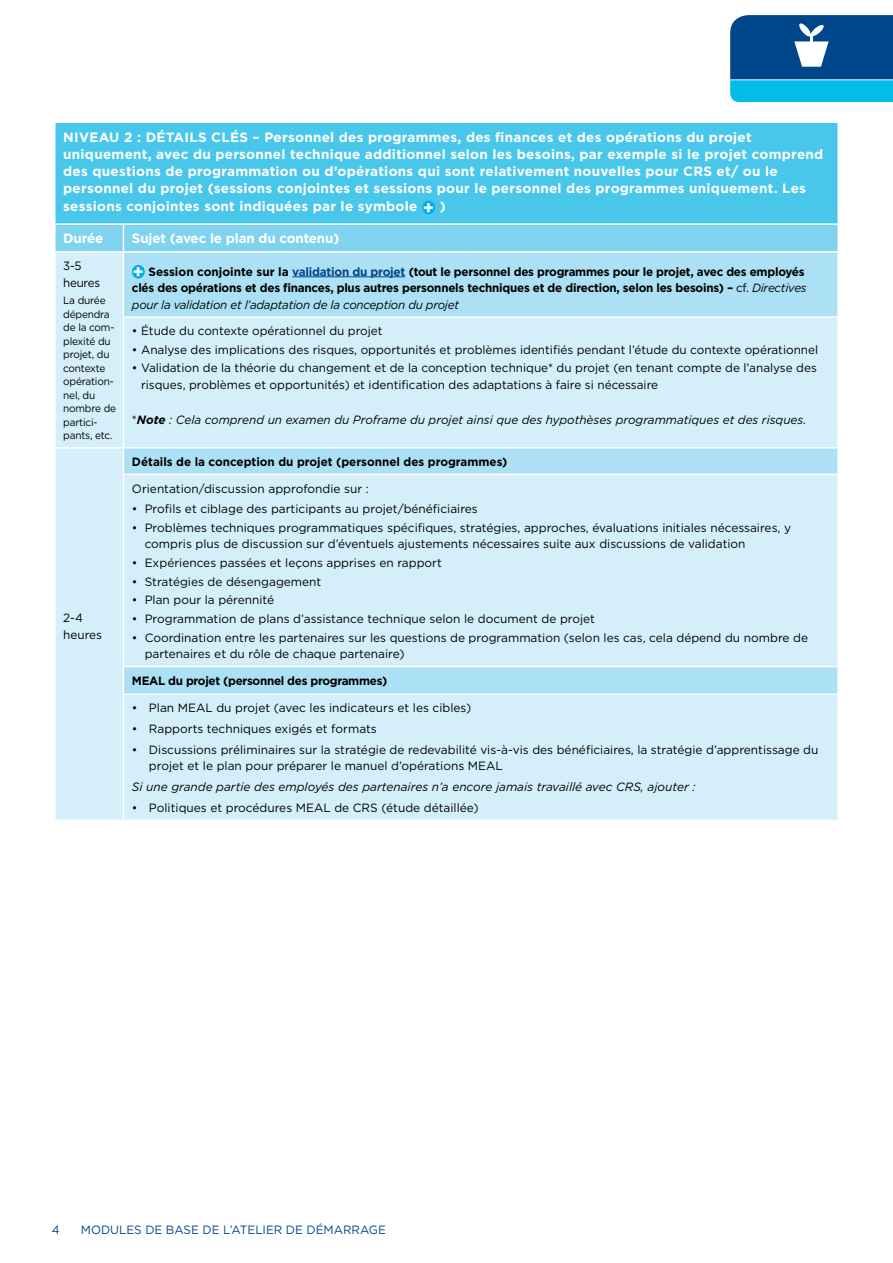
<style>
.page{position:relative;width:893px;height:1263px;background:#fff}
.page>*{position:absolute;margin:0;border:0;box-sizing:border-box;transform-origin:0 0}
.t1{font:700 13.5px/17.4px "Gotham";letter-spacing:.02em;color:#fff}
.t2{font:700 13.5px "Gotham";letter-spacing:-.01em;color:#fff}
.t3{font:12px/16.5px "Gotham";color:#000}
.t4{font:700 12px/16.5px "Gotham";letter-spacing:-.02em;color:#000}
.t5{font:italic 12px "Gotham";color:#000}
.t6{font:700 12px "Gotham";color:#000}
.t7{font:12px "Gotham";color:#00468b}
.t8{font:12px/16.5px "Gotham";color:#000;scale:.96 1}
.t9{font:10.5px/13.5px "Gotham";letter-spacing:-.02em;color:#000;scale:.96 1}
.s1{font-size:18px}
.s2{font-size:18px;color:#fff}
.s3{color:#00468b}
.s4{font-weight:400}
.s5{font-weight:400;font-style:italic}
.s6{font-style:normal}
.s7{font-weight:700}
</style>
<div class="page">
<div style="left:55px;top:122px;width:783px;height:102px;background:#49c7eb"></div>
<div style="left:56px;top:253px;width:781px;height:567px;background:#d4eff9"></div>
<svg style="left:124px;top:253px;width:713px;height:440px;background:#c9ebf7"></svg>
<hr style="left:54px;top:122px;width:69px;height:1px;background:#fff">
<hr style="left:54px;top:123px;width:2px;height:100px;background:#fff">
<hr style="left:123px;top:122px;width:309px;height:1px;background:#fff">
<hr style="left:432px;top:122px;width:35px;height:1px;background:#fff">
<hr style="left:467px;top:122px;width:372px;height:1px;background:#fff">
<hr style="left:837px;top:123px;width:2px;height:100px;background:#fff">
<hr style="left:54px;top:223px;width:69px;height:2px;background:#fff">
<hr style="left:123px;top:223px;width:309px;height:2px;background:#fff">
<div style="left:55px;top:224px;width:782px;height:27px;background:#80d3ef"></div>
<hr style="left:432px;top:223px;width:35px;height:2px;background:#fff">
<hr style="left:467px;top:223px;width:372px;height:2px;background:#fff">
<hr style="left:123px;top:253px;width:1px;height:63px;background:#fff">
<hr style="left:123px;top:316px;width:309px;height:2px;background:#fff">
<hr style="left:123px;top:318px;width:1px;height:129px;background:#fff">
<hr style="left:432px;top:316px;width:35px;height:2px;background:#fff">
<hr style="left:467px;top:316px;width:372px;height:2px;background:#fff">
<hr style="left:54px;top:447px;width:69px;height:1px;background:#fff">
<hr style="left:123px;top:447px;width:309px;height:1px;background:#fff">
<svg style="left:123px;top:448px;width:1px;height:26px"></svg>
<hr style="left:432px;top:447px;width:35px;height:1px;background:#fff">
<hr style="left:467px;top:447px;width:372px;height:1px;background:#fff">
<hr style="left:123px;top:474px;width:309px;height:1px;background:#fff">
<hr style="left:123px;top:475px;width:1px;height:191px;background:#fff">
<hr style="left:432px;top:474px;width:35px;height:1px;background:#fff">
<hr style="left:467px;top:474px;width:372px;height:1px;background:#fff">
<hr style="left:123px;top:666px;width:309px;height:1px;background:#fff">
<svg style="left:123px;top:667px;width:1px;height:26px"></svg>
<hr style="left:432px;top:666px;width:35px;height:1px;background:#fff">
<hr style="left:467px;top:666px;width:372px;height:1px;background:#fff">
<hr style="left:123px;top:693px;width:309px;height:2px;background:#fff">
<hr style="left:123px;top:695px;width:1px;height:125px;background:#fff">
<hr style="left:432px;top:693px;width:35px;height:2px;background:#fff">
<hr style="left:467px;top:693px;width:372px;height:2px;background:#fff">
<div style="left:422px;top:201px;width:13px;height:13px;background:#00aeef;border-radius:50%"></div>
<hr style="left:292px;top:276px;width:113px;height:1px;background:#00468b">
<div style="left:132px;top:265px;width:13px;height:14px;background:#00aeef;border-radius:50%"></div>
<svg style="left:730px;top:15px;width:163px;height:87px;background:#1471aa"></svg>
<p class="t1" style="left:63px;top:128px;width:762px">NIVEAU 2 : DÉTAILS CLÉS – Personnel des programmes, des finances et des opérations du projet uniquement, avec du personnel technique additionnel selon les besoins, par exemple si le projet comprend des questions de programmation ou d’opérations qui sont relativement nouvelles pour CRS et/ ou le personnel du projet (sessions conjointes et sessions pour le personnel des programmes uniquement. Les sessions conjointes sont indiquées par le symbole <span class="s1">+</span> )</p>
<p class="t1" style="left:63px;top:230px;width:42px">Durée</p>
<p class="t2" style="left:132px;top:230px;width:209px">Sujet (avec le plan du contenu)</p>
<p class="t8" style="left:63px;top:257px;width:40px">3-5 heures</p>
<p class="t9" style="left:63px;top:294px;width:57px">La durée dépendra de la com&shy;plexité du projet, du contexte opération&shy;nel, du nombre de partici&shy;pants, etc.</p>
<p class="t4" style="left:132px;top:263px;width:676px"><span class="s2">+</span> Session conjointe sur la <span class="s3">validation du projet</span> (tout le personnel des programmes pour le projet, avec des employés clés des opérations et des finances, plus autres personnels techniques et de direction, selon les besoins) – <span class="s4">cf.</span> <span class="s5">Directives pour la validation et l’adaptation de la conception du projet</span></p>
<p class="t3" style="left:132px;top:322px;width:252px">• Étude du contexte opérationnel du projet</p>
<p class="t3" style="left:132px;top:341px;width:688px">• Analyse des implications des risques, opportunités et problèmes identifiés pendant l’étude du contexte opérationnel</p>
<p class="t3" style="left:141px;top:360px;width:677px;text-indent:-9px">• Validation de la théorie du changement et de la conception technique* du projet (en tenant compte de l’analyse des risques, problèmes et opportunités) et identification des adaptations à faire si nécessaire</p>
<p class="t5" style="left:132px;top:412px;width:676px"><span class="s6">*</span><span class="s7">Note</span> : Cela comprend un examen du Proframe du projet ainsi que des hypothèses programmatiques et des risques.</p>
<p class="t3" style="left:63px;top:610px;width:40px">2-4 heures</p>
<p class="t6" style="left:132px;top:454px;width:377px">Détails de la conception du projet (personnel des programmes)</p>
<p class="t3" style="left:132px;top:480px;width:238px">Orientation/discussion approfondie sur :</p>
<p class="t3" style="left:132px;top:500px;width:347px">• Profils et ciblage des participants au projet/bénéficiaires</p>
<p class="t3" style="left:145px;top:519px;width:648px;text-indent:-13px">• Problèmes techniques programmatiques spécifiques, stratégies, approches, évaluations initiales nécessaires, y compris plus de discussion sur d’éventuels ajustements nécessaires suite aux discussions de validation</p>
<p class="t3" style="left:132px;top:554px;width:311px">• Expériences passées et leçons apprises en rapport</p>
<p class="t3" style="left:132px;top:573px;width:191px">• Stratégies de désengagement</p>
<p class="t3" style="left:132px;top:591px;width:144px">• Plan pour la pérennité</p>
<p class="t3" style="left:132px;top:610px;width:465px">• Programmation de plans d’assistance technique selon le document de projet</p>
<p class="t3" style="left:145px;top:629px;width:665px;text-indent:-13px">• Coordination entre les partenaires sur les questions de programmation (selon les cas, cela dépend du nombre de partenaires et du rôle de chaque partenaire)</p>
<p class="t4" style="left:132px;top:672px;width:257px">MEAL du projet (personnel des programmes)</p>
<p class="t3" style="left:132px;top:700px;width:341px">• Plan MEAL du projet (avec les indicateurs et les cibles)</p>
<p class="t3" style="left:132px;top:720px;width:246px">• Rapports techniques exigés et formats</p>
<p class="t3" style="left:149px;top:741px;width:671px;text-indent:-17px">• Discussions préliminaires sur la stratégie de redevabilité vis-à-vis des bénéficiaires, la stratégie d’apprentissage du projet et le plan pour préparer le manuel d’opérations MEAL</p>
<p class="t5" style="left:132px;top:779px;width:565px">Si une grande partie des employés des partenaires n’a encore jamais travaillé avec CRS, ajouter :</p>
<p class="t3" style="left:132px;top:799px;width:348px">• Politiques et procédures MEAL de CRS (étude détaillée)</p>
<p class="t7" style="left:52px;top:1222px;width:9px">4</p>
<p class="t7" style="left:81px;top:1222px;width:307px">MODULES DE BASE DE L’ATELIER DE DÉMARRAGE</p>
</div>
